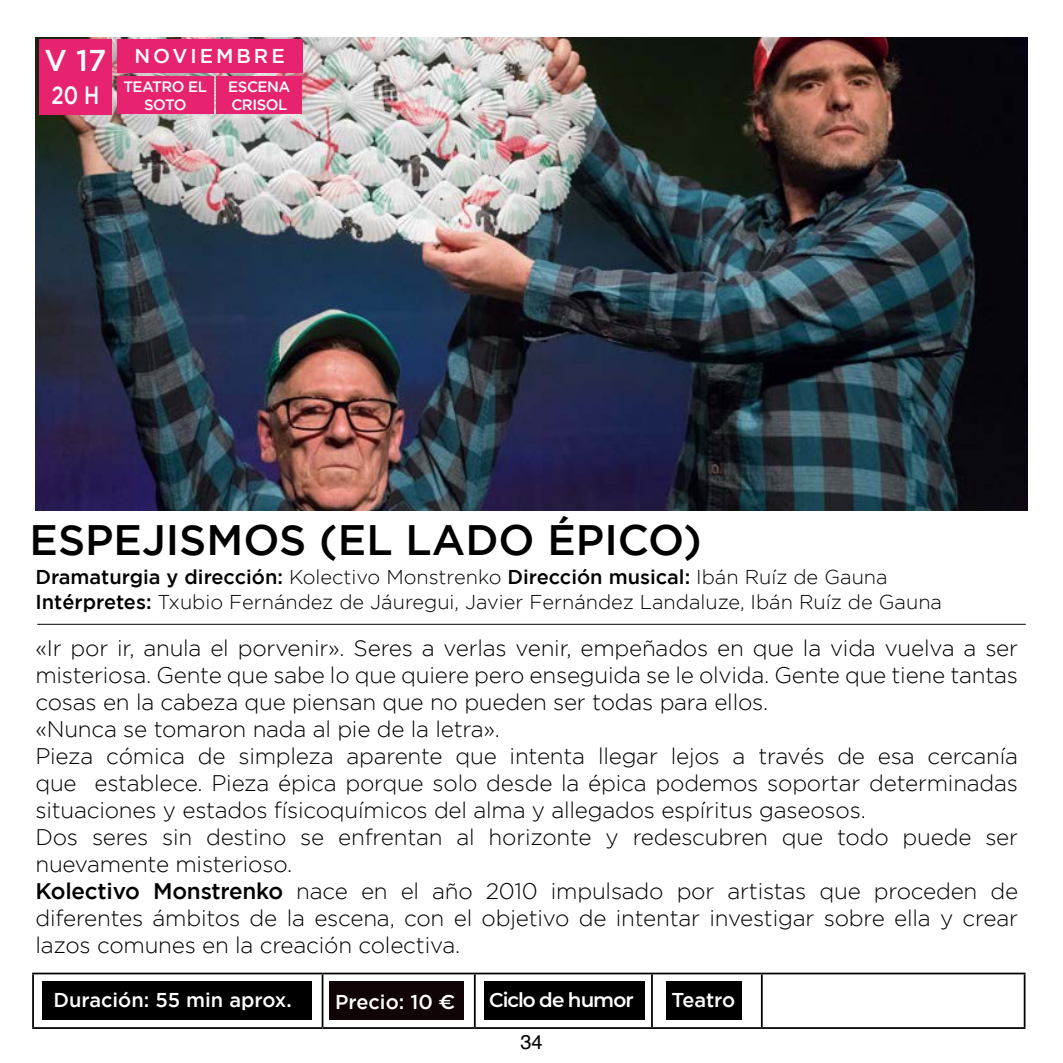
<style>
.page{position:relative;width:1063px;height:1063px;background:#fff}
.page>*{position:absolute;margin:0;border:0;box-sizing:border-box;transform-origin:0 0}
.t1{font:500 42.5px "Gotham";color:#000}
.t2{font:500 30px "Gotham";color:#fff}
.t3{font:500 25px "Gotham";color:#fff;scale:.8 1}
.t4{font:300 22.5px/27px "Gotham";letter-spacing:-.01em;color:#000}
.t5{font:300 20px/25px "Gotham";color:#000}
.t6{font:500 20px "Gotham";color:#fff}
.t7{font:600 20px "Montserrat";letter-spacing:-.05em;color:#fff}
.t8{font:500 20px "Gotham";letter-spacing:.15em;color:#fff}
.t9{font:20px "Helvetica";color:#000}
.t10{font:500 15px/17.5px "Gotham";letter-spacing:-.03em;color:#fff;text-align:center}
.s1{font-weight:500}
.s2{font-family:"Montserrat Alternates";font-weight:600}
</style>
<div class="page">
<img style="left:35px;top:38px;width:993px;height:472px">
<div style="left:43px;top:981px;width:269px;height:39px;background:#000"></div>
<hr style="left:37px;top:624px;width:989px;height:1px;background:#000">
<div style="left:117px;top:39px;width:185px;height:33px;background:#e7236f"></div>
<div style="left:117px;top:77px;width:97px;height:37px;background:#e7236f"></div>
<div style="left:216px;top:77px;width:86px;height:37px;background:#e7236f"></div>
<div style="left:39px;top:39px;width:73px;height:75px;background:#e7236f"></div>
<div style="left:329px;top:981px;width:135px;height:39px;background:#100407"></div>
<div style="left:485px;top:981px;width:160px;height:39px;background:#000"></div>
<div style="left:666px;top:981px;width:75px;height:39px;background:#000"></div>
<hr style="left:32px;top:973px;width:291px;height:1px;background:#000">
<hr style="left:32px;top:974px;width:2px;height:53px;background:#000">
<hr style="left:323px;top:973px;width:152px;height:1px;background:#000">
<hr style="left:322px;top:974px;width:1px;height:53px;background:#000">
<hr style="left:475px;top:973px;width:177px;height:1px;background:#000">
<hr style="left:474px;top:974px;width:2px;height:53px;background:#000">
<hr style="left:652px;top:973px;width:110px;height:1px;background:#000">
<hr style="left:651px;top:974px;width:2px;height:53px;background:#000">
<hr style="left:762px;top:973px;width:264px;height:1px;background:#000">
<hr style="left:761px;top:974px;width:2px;height:53px;background:#000">
<hr style="left:1024px;top:974px;width:2px;height:53px;background:#000">
<hr style="left:32px;top:1027px;width:291px;height:2px;background:#000">
<hr style="left:323px;top:1027px;width:152px;height:2px;background:#000">
<hr style="left:475px;top:1027px;width:177px;height:2px;background:#000">
<hr style="left:652px;top:1027px;width:110px;height:2px;background:#000">
<hr style="left:762px;top:1027px;width:264px;height:2px;background:#000">
<h2 class="t2" style="left:45px;top:44px;width:63px">V 17</h2>
<p class="t3" style="left:51px;top:81px;width:62px">20 H</p>
<p class="t8" style="left:134px;top:44px;width:152px">NOVIEMBRE</p>
<p class="t10" style="left:123px;top:78px;width:85px">TEATRO EL<br>SOTO</p>
<p class="t10" style="left:228px;top:78px;width:64px;text-align:left">ESCENA<br>CRISOL</p>
<h1 class="t1" style="left:30px;top:516px;width:674px">ESPEJISMOS (EL LADO ÉPICO)</h1>
<p class="t5" style="left:35px;top:565px;width:908px"><span class="s1">Dramaturgia y dirección:</span> Kolectivo Monstrenko <span class="s1">Dirección musical:</span> Ibán Ruíz de Gauna<br><span class="s1">Intérpretes:</span> Txubio Fernández de Jáuregui, Javier Fernández Landaluze, Ibán Ruíz de Gauna</p>
<p class="t4" style="left:35px;top:634px;width:984px">«Ir por ir, anula el porvenir». Seres a verlas venir, empeñados en que la vida vuelva a ser misteriosa. Gente que sabe lo que quiere pero enseguida se le olvida. Gente que tiene tantas cosas en la cabeza que piensan que no pueden ser todas para ellos.<br>«Nunca se tomaron nada al pie de la letra».<br>Pieza cómica de simpleza aparente que intenta llegar lejos a través de esa cercanía que establece. Pieza épica porque solo desde la épica podemos soportar determinadas situaciones y estados físicoquímicos del alma y allegados espíritus gaseosos.<br>Dos seres sin destino se enfrentan al horizonte y redescubren que todo puede ser nuevamente misterioso.<br><span class="s1">Kolectivo Monstrenko</span> nace en el año 2010 impulsado por artistas que proceden de diferentes ámbitos de la escena, con el objetivo de intentar investigar sobre ella y crear lazos comunes en la creación colectiva.</p>
<p class="t6" style="left:54px;top:989px;width:240px">Duración: 55 min aprox.</p>
<p class="t6" style="left:335px;top:990px;width:121px">Precio: 10 <span class="s2">€</span></p>
<p class="t7" style="left:489px;top:986px;width:146px">Ciclo de humor</p>
<p class="t6" style="left:672px;top:989px;width:65px">Teatro</p>
<p class="t9" style="left:520px;top:1026px;width:24px">34</p>
</div>
